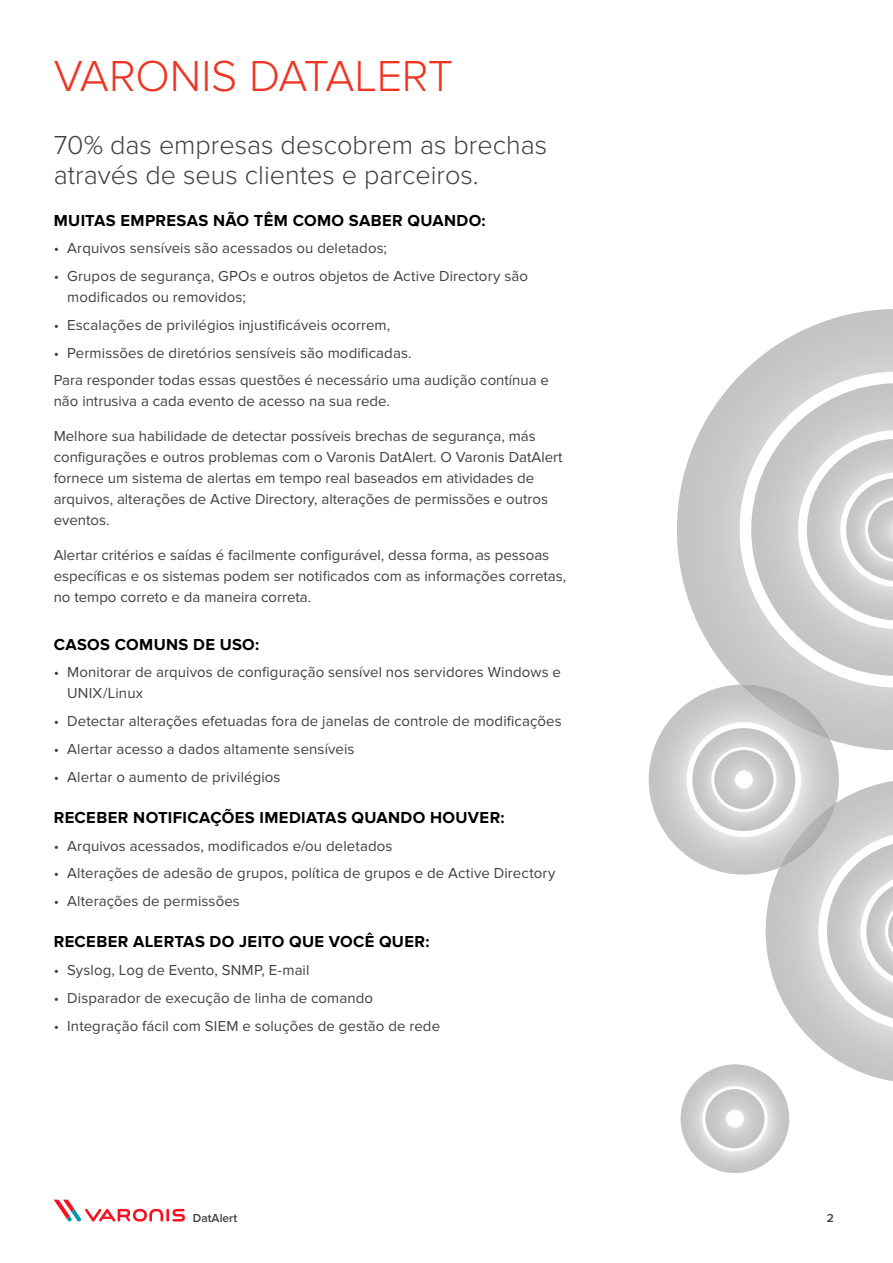
<style>
.page{position:relative;width:893px;height:1263px;background:#fff}
.page>*{position:absolute;margin:0;border:0;box-sizing:border-box;transform-origin:0 0}
.t1{font:300 45px "Proxima Nova";letter-spacing:-.01em;color:#ee3524}
.t2{font:300 27px/30px "Proxima Nova";color:#414042}
.t3{font:700 16.5px "Proxima Nova";letter-spacing:.02em;color:#000}
.t4{font:15px/21px "Proxima Nova";color:#414042}
.t5{font:600 12px "Proxima Nova";color:#414042}
</style>
<div class="page">
<img style="left:766px;top:781px;width:127px;height:300px">
<img style="left:677px;top:309px;width:216px;height:441px">
<img style="left:751px;top:383px;width:142px;height:293px">
<img style="left:868px;top:500px;width:25px;height:59px">
<img style="left:649px;top:684px;width:190px;height:191px">
<img style="left:779px;top:803px;width:57px;height:65px">
<img style="left:740px;top:684px;width:90px;height:56px">
<img style="left:714px;top:750px;width:59px;height:59px">
<img style="left:681px;top:1064px;width:108px;height:109px">
<svg style="left:54px;top:1199px;width:131px;height:23px"></svg>
<h1 class="t1" style="left:54px;top:50px;width:401px">VARONIS DATALERT</h1>
<h2 class="t2" style="left:54px;top:131px;width:495px">70% das empresas descobrem as brechas através de seus clientes e parceiros.</h2>
<p class="t3" style="left:54px;top:211px;width:433px">MUITAS EMPRESAS NÃO TÊM COMO SABER QUANDO:</p>
<p class="t4" style="left:54px;top:238px;width:335px">• Arquivos sensíveis são acessados ou deletados;</p>
<p class="t4" style="left:67px;top:266px;width:462px;text-indent:-14px">• Grupos de segurança, GPOs e outros objetos de Active Directory são modificados ou removidos;</p>
<p class="t4" style="left:54px;top:315px;width:338px">• Escalações de privilégios injustificáveis ocorrem,</p>
<p class="t4" style="left:54px;top:339px;width:497px;line-height:27.8px">• Permissões de diretórios sensíveis são modificadas.<br>Para responder todas essas questões é necessário uma audição contínua e</p>
<p class="t4" style="left:54px;top:391px;width:338px">não intrusiva a cada evento de acesso na sua rede.</p>
<p class="t4" style="left:54px;top:426px;width:510px">Melhore sua habilidade de detectar possíveis brechas de segurança, más configurações e outros problemas com o Varonis DatAlert. O Varonis DatAlert fornece um sistema de alertas em tempo real baseados em atividades de arquivos, alterações de Active Directory, alterações de permissões e outros eventos.</p>
<p class="t4" style="left:54px;top:544px;width:514px">Alertar critérios e saídas é facilmente configurável, dessa forma, as pessoas específicas e os sistemas podem ser notificados com as informações corretas, no tempo correto e da maneira correta.</p>
<p class="t3" style="left:54px;top:634px;width:207px">CASOS COMUNS DE USO:</p>
<p class="t4" style="left:67px;top:662px;width:495px;text-indent:-14px">• Monitorar de arquivos de configuração sensível nos servidores Windows e<br>UNIX/Linux</p>
<p class="t4" style="left:54px;top:711px;width:510px">• Detectar alterações efetuadas fora de janelas de controle de modificações</p>
<p class="t4" style="left:54px;top:738px;width:302px">• Alertar acesso a dados altamente sensíveis</p>
<p class="t4" style="left:54px;top:766px;width:228px">• Alertar o aumento de privilégios</p>
<p class="t3" style="left:54px;top:808px;width:452px">RECEBER NOTIFICAÇÕES IMEDIATAS QUANDO HOUVER:</p>
<p class="t4" style="left:54px;top:835px;width:340px">• Arquivos acessados, modificados e/ou deletados</p>
<p class="t4" style="left:54px;top:863px;width:503px">• Alterações de adesão de grupos, política de grupos e de Active Directory</p>
<p class="t4" style="left:54px;top:891px;width:188px">• Alterações de permissões</p>
<p class="t3" style="left:54px;top:932px;width:377px">RECEBER ALERTAS DO JEITO QUE VOCÊ QUER:</p>
<p class="t4" style="left:54px;top:960px;width:257px">• Syslog, Log de Evento, SNMP, E-mail</p>
<p class="t4" style="left:54px;top:987px;width:321px">• Disparador de execução de linha de comando</p>
<p class="t4" style="left:54px;top:1015px;width:388px">• Integração fácil com SIEM e soluções de gestão de rede</p>
<p class="t5" style="left:193px;top:1211px;width:46px">DatAlert</p>
<p class="t5" style="left:827px;top:1211px;width:9px">2</p>
</div>
